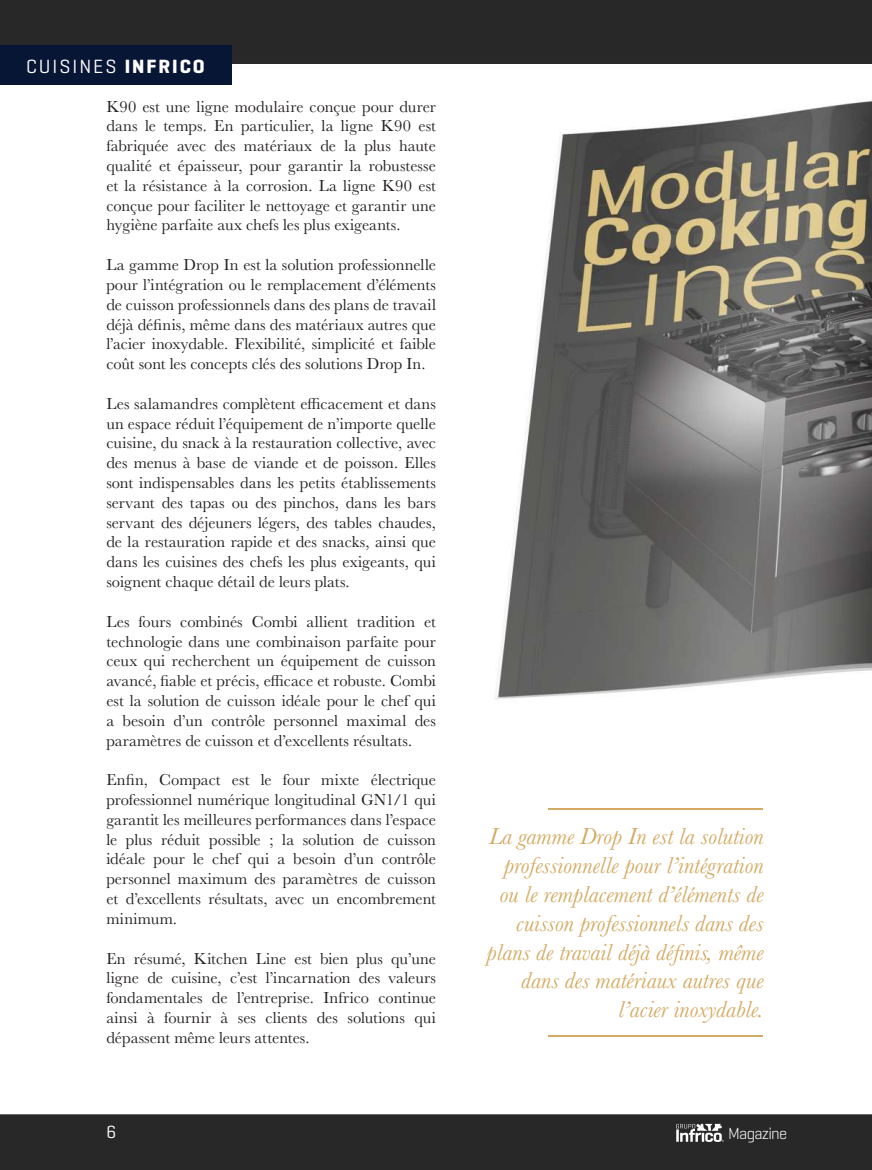
<style>
.page{position:relative;width:872px;height:1170px;background:#fff}
.page>*{position:absolute;margin:0;border:0;box-sizing:border-box;transform-origin:0 0}
.t1{font:italic 24px/28.8px "Baskerville";color:#d4aa63;text-align:right}
.t2{font:19.5px "Geogrotesque";letter-spacing:.1em;color:#fff}
.t3{font:18px "Geogrotesque";color:#fff}
.t4{font:16.5px/19.8px "Baskerville";color:#231f20;text-align:justify}
.t5{font:300 16.35px "Geogrotesque";letter-spacing:-.05em;color:#fff}
.s1{font-weight:700}
</style>
<div class="page">
<img style="left:0;top:0;width:872px;height:1169px">
<div style="left:0;top:45px;width:231px;height:40px;background:#081636"></div>
<hr style="left:548px;top:808px;width:215px;height:1px;background:#d4aa63">
<hr style="left:548px;top:1035px;width:215px;height:1px;background:#d4aa63">
<svg style="left:676px;top:1123px;width:48px;height:19px"></svg>
<p class="t2" style="left:26px;top:54px;width:180px">CUISINES <span class="s1">INFRICO</span></p>
<p class="t4" style="left:106px;top:97px;width:331px">K90 est une ligne modulaire conçue pour durer dans le temps. En particulier, la ligne K90 est fabriquée avec des matériaux de la plus haute qualité et épaisseur, pour garantir la robustesse et la résistance à la corrosion. La ligne K90 est conçue pour faciliter le nettoyage et garantir une hygiène parfaite aux chefs les plus exigeants.</p>
<p class="t4" style="left:106px;top:255px;width:331px">La gamme Drop In est la solution professionnelle pour l’intégration ou le remplacement d’éléments de cuisson professionnels dans des plans de travail déjà définis, même dans des matériaux autres que l’acier inoxydable. Flexibilité, simplicité et faible coût sont les concepts clés des solutions Drop In.</p>
<p class="t4" style="left:106px;top:394px;width:331px">Les salamandres complètent efficacement et dans un espace réduit l’équipement de n’importe quelle cuisine, du snack à la restauration collective, avec des menus à base de viande et de poisson. Elles sont indispensables dans les petits établissements servant des tapas ou des pinchos, dans les bars servant des déjeuners légers, des tables chaudes, de la restauration rapide et des snacks, ainsi que dans les cuisines des chefs les plus exigeants, qui soignent chaque détail de leurs plats.</p>
<p class="t4" style="left:106px;top:611px;width:331px">Les fours combinés Combi allient tradition et technologie dans une combinaison parfaite pour ceux qui recherchent un équipement de cuisson avancé, fiable et précis, efficace et robuste. Combi est la solution de cuisson idéale pour le chef qui a besoin d’un contrôle personnel maximal des paramètres de cuisson et d’excellents résultats.</p>
<p class="t4" style="left:106px;top:770px;width:331px">Enfin, Compact est le four mixte électrique professionnel numérique longitudinal GN1/1 qui garantit les meilleures performances dans l’espace le plus réduit possible ; la solution de cuisson idéale pour le chef qui a besoin d’un contrôle personnel maximum des paramètres de cuisson et d’excellents résultats, avec un encombrement minimum.</p>
<p class="t4" style="left:106px;top:948px;width:331px">En résumé, Kitchen Line est bien plus qu’une ligne de cuisine, c’est l’incarnation des valeurs fondamentales de l’entreprise. Infrico continue ainsi à fournir à ses clients des solutions qui dépassent même leurs attentes.</p>
<h1 class="t1" style="left:487px;top:822px;width:278px">La gamme Drop In est la solution professionnelle pour l’intégration ou le remplacement d’éléments de cuisson professionnels dans des plans de travail déjà définis, même dans des matériaux autres que l’acier inoxydable.</h1>
<p class="t3" style="left:106px;top:1120px;width:11px">6</p>
<p class="t5" style="left:728px;top:1122px;width:60px">Magazine</p>
</div>
